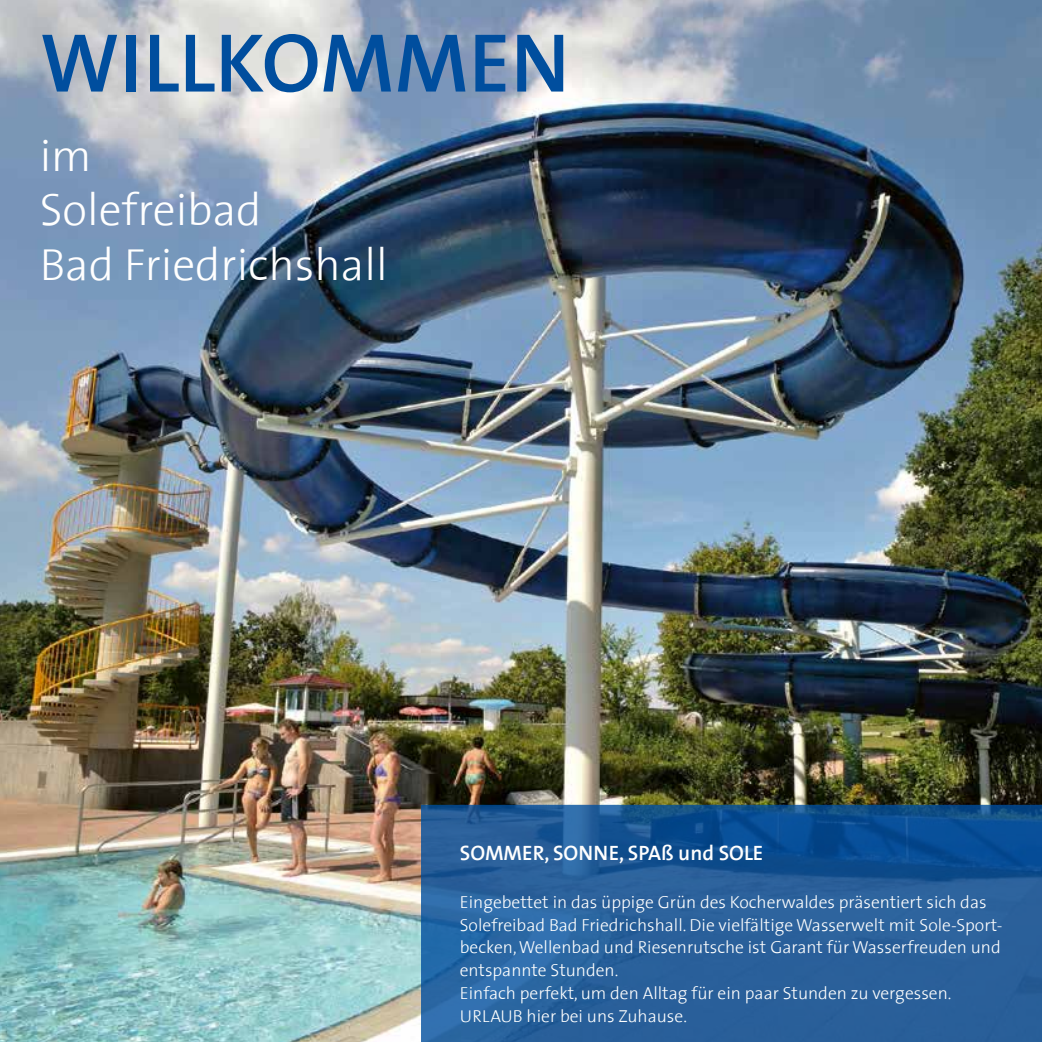
<style>
.page{position:relative;width:1042px;height:1042px;background:#fff}
.page>*{position:absolute;margin:0;border:0;box-sizing:border-box;transform-origin:0 0}
.t1{font:600 84px "The Sans";color:#004e9e}
.t2{font:300 45.5px/54.6px "The Sans";color:#fff}
.t3{font:600 21px "The Sans";color:#fff}
.t4{font:300 17.5px/22.8px "The Sans";color:#fff}
</style>
<div class="page">
<img style="left:0;top:0;width:1042px;height:1042px">
<svg style="left:421px;top:805px;width:621px;height:237px;background:#235d99"></svg>
<h1 class="t1" style="left:40px;top:-7px;width:532px">WILLKOMMEN</h1>
<h2 class="t2" style="left:40px;top:126px;width:349px">im<br>Solefreibad<br>Bad Friedrichshall</h2>
<p class="t3" style="left:460px;top:835px;width:305px">SOMMER, SONNE, SPAß und SOLE</p>
<p class="t4" style="left:460px;top:890px;width:544px">Eingebettet in das üppige Grün des Kocherwaldes präsentiert sich das Solefreibad Bad Friedrichshall. Die vielfältige Wasserwelt mit Sole-Sport&shy;becken, Wellenbad und Riesenrutsche ist Garant für Wasserfreuden und entspannte Stunden.<br>Einfach perfekt, um den Alltag für ein paar Stunden zu vergessen.<br>URLAUB hier bei uns Zuhause.</p>
</div>
